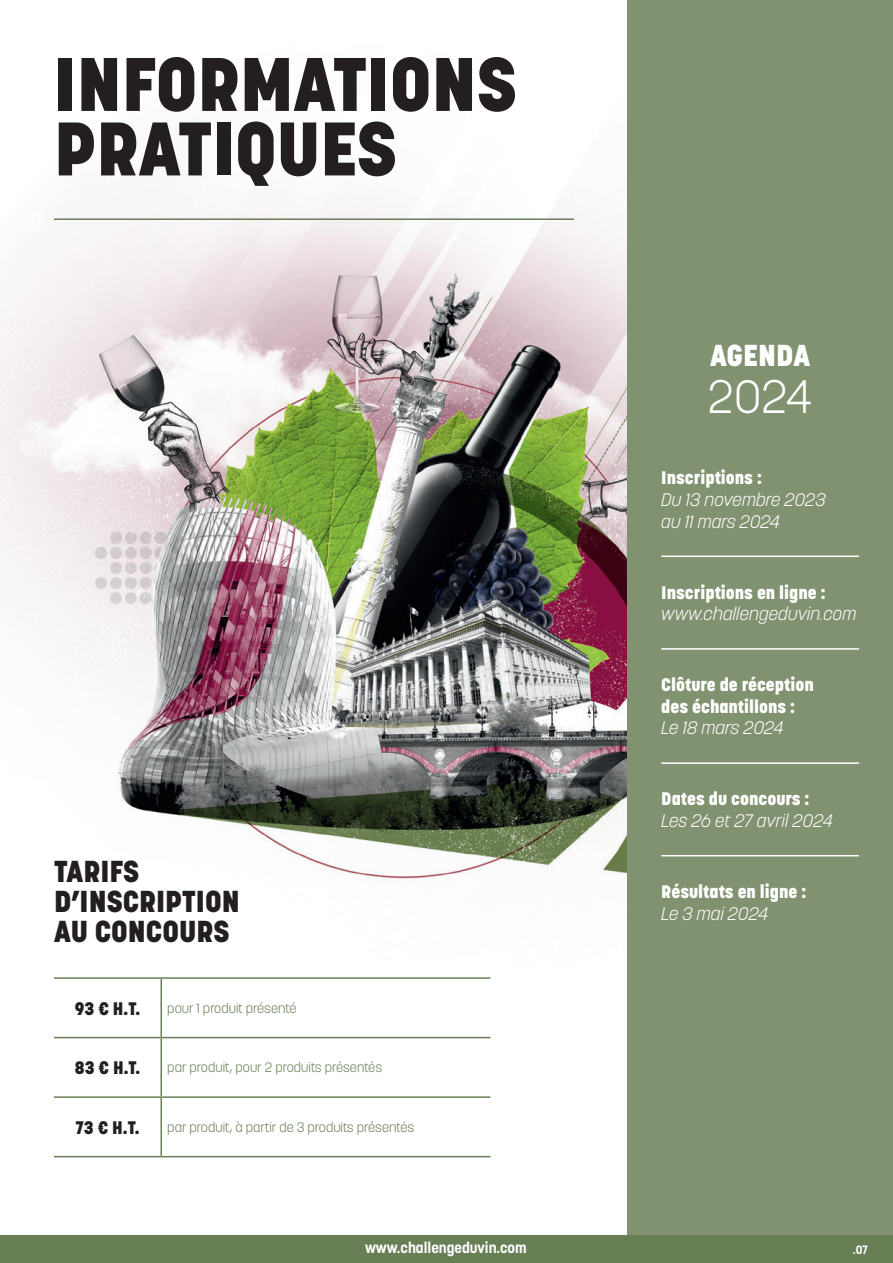
<style>
.page{position:relative;width:893px;height:1263px;background:#fff}
.page>*{position:absolute;margin:0;border:0;box-sizing:border-box;transform-origin:0 0}
.t1{font:800 75px "Korolev";color:#231f20}
.t2{font:300 46.5px "Korolev";color:#fff}
.t3{font:800 30px "Korolev";color:#231f20}
.t4{font:800 30px "Korolev";color:#fff}
.t5{font:800 18px "Korolev";color:#fff}
.t6{font:italic 300 18px/21.6px "Korolev";color:#fff}
.t7{font:800 18px "Korolev";color:#231f20}
.t8{font:700 15px "Korolev";color:#fff}
.t9{font:300 13.5px "Korolev";color:#687f56}
.t10{font:700 12px "Korolev";color:#fff}
</style>
<div class="page">
<img style="left:0;top:200px;width:627px;height:958px">
<svg style="left:27px;top:209px;width:17px;height:20px"></svg>
<div style="left:627px;top:0;width:266px;height:1249px;background:#80926f"></div>
<div style="left:0;top:1235px;width:893px;height:28px;background:#687f56"></div>
<hr style="left:54px;top:977px;width:107px;height:2px;background:#687f56">
<hr style="left:161px;top:977px;width:329px;height:2px;background:#687f56">
<hr style="left:160px;top:979px;width:2px;height:58px;background:#687f56">
<hr style="left:54px;top:1037px;width:107px;height:1px;background:#687f56">
<hr style="left:161px;top:1037px;width:329px;height:1px;background:#687f56">
<hr style="left:160px;top:1038px;width:2px;height:58px;background:#687f56">
<hr style="left:54px;top:1096px;width:107px;height:2px;background:#687f56">
<hr style="left:161px;top:1096px;width:329px;height:2px;background:#687f56">
<hr style="left:160px;top:1098px;width:2px;height:58px;background:#687f56">
<hr style="left:54px;top:1156px;width:107px;height:1px;background:#687f56">
<hr style="left:161px;top:1156px;width:329px;height:1px;background:#687f56">
<hr style="left:54px;top:218px;width:520px;height:2px;background:#687f56">
<hr style="left:661px;top:555px;width:198px;height:2px;background:#fff">
<hr style="left:661px;top:762px;width:198px;height:2px;background:#fff">
<hr style="left:661px;top:855px;width:198px;height:1px;background:#fff">
<hr style="left:661px;top:648px;width:198px;height:2px;background:#fff">
<p class="t1" style="left:54px;top:37px;width:464px">INFORMATIONS</p>
<p class="t1" style="left:54px;top:102px;width:344px">PRATIQUES</p>
<p class="t3" style="left:54px;top:852px;width:87px">TARIFS</p>
<p class="t3" style="left:54px;top:882px;width:187px">D’INSCRIPTION</p>
<p class="t3" style="left:54px;top:912px;width:177px">AU CONCOURS</p>
<p class="t7" style="left:75px;top:997px;width:67px">93 € H.T.</p>
<p class="t9" style="left:167px;top:1000px;width:131px">pour 1 produit présenté</p>
<p class="t7" style="left:75px;top:1056px;width:67px">83 € H.T.</p>
<p class="t9" style="left:167px;top:1059px;width:216px">par produit, pour 2 produits présentés</p>
<p class="t7" style="left:76px;top:1116px;width:65px">73 € H.T.</p>
<p class="t9" style="left:167px;top:1119px;width:248px">par produit, à partir de 3 produits présentés</p>
<p class="t8" style="left:365px;top:1238px;width:163px">www.challengeduvin.com</p>
<p class="t4" style="left:710px;top:337px;width:102px">AGENDA</p>
<p class="t2" style="left:708px;top:367px;width:106px">2024</p>
<p class="t5" style="left:661px;top:467px;width:102px">Inscriptions :</p>
<p class="t6" style="left:661px;top:489px;width:166px">Du 13 novembre 2023 au 11 mars 2024</p>
<p class="t5" style="left:661px;top:581px;width:166px">Inscriptions en ligne :</p>
<p class="t6" style="left:661px;top:603px;width:197px">www.challengeduvin.com</p>
<p class="t5" style="left:661px;top:674px;width:154px">Clôture de réception</p>
<p class="t5" style="left:661px;top:695px;width:135px">des échantillons :</p>
<p class="t6" style="left:661px;top:717px;width:124px">Le 18 mars 2024</p>
<p class="t5" style="left:661px;top:788px;width:150px">Dates du concours :</p>
<p class="t6" style="left:661px;top:810px;width:173px">Les 26 et 27 avril 2024</p>
<p class="t5" style="left:661px;top:880px;width:146px">Résultats en ligne :</p>
<p class="t6" style="left:661px;top:902px;width:109px">Le 3 mai 2024</p>
<p class="t10" style="left:853px;top:1242px;width:17px">.07</p>
</div>
